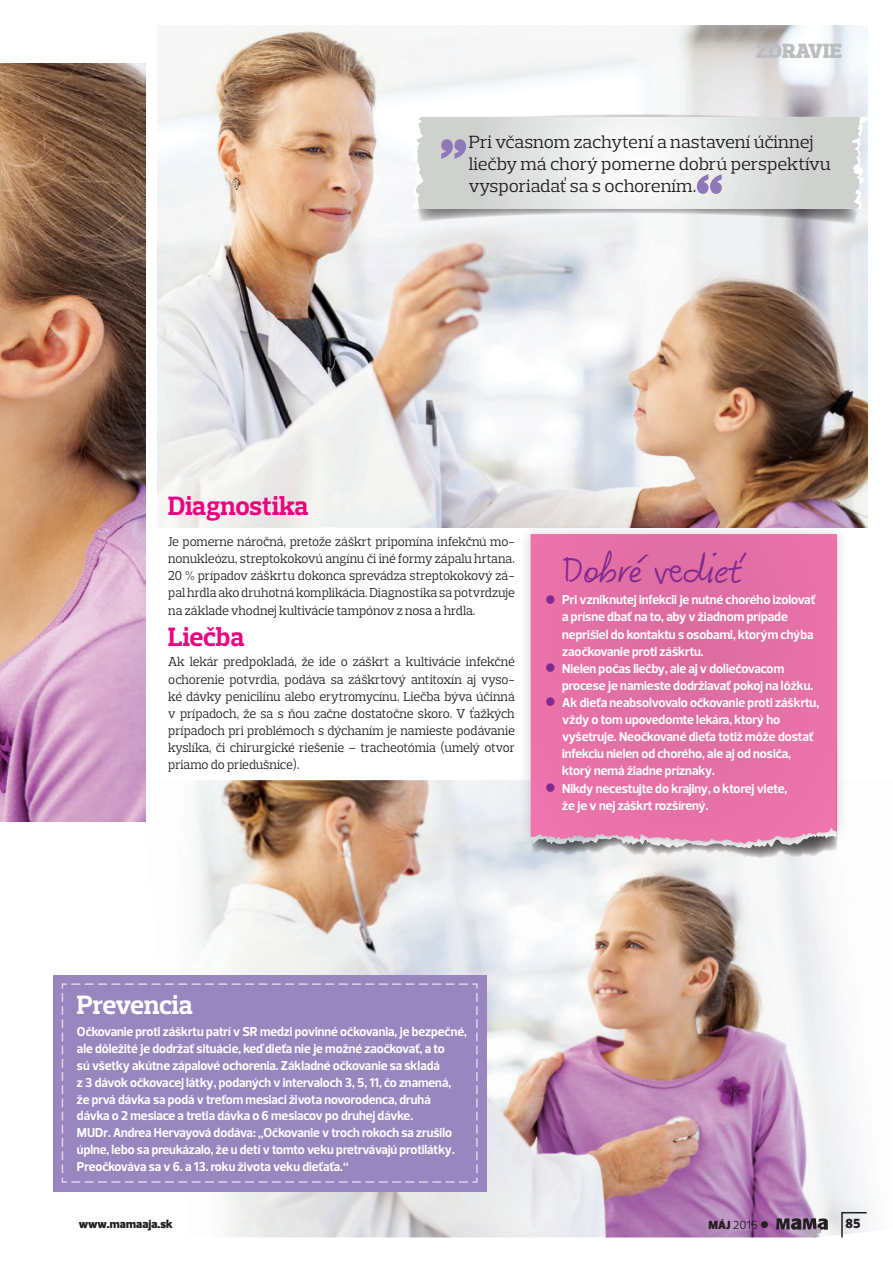
<style>
.page{position:relative;width:893px;height:1263px;background:#fff}
.page>*{position:absolute;margin:0;border:0;box-sizing:border-box;transform-origin:0 0}
.t1{font:41.7px "Manwriting";color:#802990}
.t2{font:700 27px "Prelo Slab";letter-spacing:-.01em;color:#ed0280}
.t3{font:700 27px "Prelo Slab";letter-spacing:-.015em;color:#fff}
.t4{font:900 21px "Prelo Slab";letter-spacing:.015em;color:#bcbdc0}
.t5{font:18px/21.8px "Prelo Slab";color:#231f20}
.t6{font:900 13.5px "Prelo";color:#231f20;scale:.95 1}
.t7{font:13.2px/17.1px "Prelo Slab";letter-spacing:-.01em;color:#231f20;text-align:justify}
.t8{font:700 13.2px/16.8px "Prelo";color:#fff;scale:.96 1}
.t9{font:700 13.2px/17.1px "Prelo";color:#fff}
.t10{font:900 12px "Prelo";letter-spacing:.01em;color:#231f20}
.t11{font:12px "Prelo";color:#231f20}
.s1{color:#802990}
.s2{font-weight:900}
</style>
<div class="page">
<img style="left:139px;top:780px;width:728px;height:457px">
<img style="left:157px;top:26px;width:710px;height:502px">
<img style="left:0;top:64px;width:145px;height:757px">
<img style="left:410px;top:135px;width:2px;height:6px">
<img style="left:415px;top:113px;width:450px;height:112px">
<img style="left:410px;top:141px;width:2px;height:21px">
<svg style="left:412px;top:117px;width:455px;height:92px"></svg>
<div style="left:519px;top:523px;width:330px;height:332px;background:#231f20;opacity:.2"></div>
<img style="left:569px;top:851px;width:178px;height:7px">
<svg style="left:531px;top:534px;width:303px;height:313px;background:#e372a5"></svg>
<div style="left:53px;top:975px;width:433px;height:216px;background:#9886be"></div>
<svg style="left:61px;top:983px;width:417px;height:200px"></svg>
<svg style="left:776px;top:1218px;width:52px;height:20px"></svg>
<svg style="left:840px;top:1211px;width:28px;height:27px"></svg>
<h3 class="t4" style="left:756px;top:38px;width:87px">ZDRAVIE</h3>
<h3 class="t5" style="left:469px;top:131px;width:364px">Pri včasnom zachytení a nastavení účinnej liečby má chorý pomerne dobrú perspektívu vysporiadať sa s ochorením.</h3>
<h2 class="t2" style="left:168px;top:490px;width:142px">Diagnostika</h2>
<p class="t7" style="left:168px;top:533px;width:348px">Je pomerne náročná, pretože záškrt pripomína infekčnú mo&shy;nonukleózu, streptokokovú angínu či iné formy zápalu hrtana.<br>20 % prípadov záškrtu dokonca sprevádza streptokokový zá&shy;pal hrdla ako druhotná komplikácia. Diagnostika sa potvrdzuje na základe vhodnej kultivácie tampónov z nosa a hrdla.</p>
<h2 class="t2" style="left:168px;top:621px;width:78px">Liečba</h2>
<p class="t7" style="left:168px;top:653px;width:348px">Ak lekár predpokladá, že ide o záškrt a kultivácie infekčné ochorenie potvrdia, podáva sa záškrtový antitoxín aj vyso&shy;ké dávky penicilínu alebo erytromycínu. Liečba býva účinná v prípadoch, že sa s ňou začne dostatočne skoro. V ťažkých prípadoch pri problémoch s dýchaním je namieste podávanie kyslíka, či chirurgické riešenie – tracheotómia (umelý otvor priamo do priedušnice).</p>
<h1 class="t1" style="left:562px;top:540px;width:182px">Dobré vedieť</h1>
<p class="t9" style="left:562px;top:591px;width:255px;text-indent:-17px"><span class="s1">●</span> Pri vzniknutej infekcii je nutné chorého izolovať a prísne dbať na to, aby v žiadnom prípade neprišiel do kontaktu s osobami, ktorým chýba zaočkovanie proti záškrtu.</p>
<p class="t9" style="left:562px;top:660px;width:253px;text-indent:-17px"><span class="s1">●</span> Nielen počas liečby, ale aj v doliečovacom procese je namieste dodržiavať pokoj na lôžku.</p>
<p class="t9" style="left:562px;top:694px;width:258px;text-indent:-17px"><span class="s1">●</span> Ak dieťa neabsolvovalo očkovanie proti záškrtu, vždy o tom upovedomte lekára, ktorý ho vyšetruje. Neočkované dieťa totiž môže dostať infekciu nielen od chorého, ale aj od nosiča, ktorý nemá žiadne príznaky.</p>
<p class="t9" style="left:562px;top:780px;width:227px;text-indent:-17px"><span class="s1">●</span> Nikdy necestujte do krajiny, o ktorej viete, že je v nej záškrt rozšírený.</p>
<h2 class="t3" style="left:77px;top:989px;width:117px">Prevencia</h2>
<p class="t8" style="left:77px;top:1023px;width:408px">Očkovanie proti záškrtu patrí v SR medzi povinné očkovania, je bezpečné, ale dôležité je dodržať situácie, keď dieťa nie je možné zaočkovať, a to<br>sú všetky akútne zápalové ochorenia. Základné očkovanie sa skladá<br>z 3 dávok očkovacej látky, podaných v intervaloch 3, 5, 11, čo znamená, že prvá dávka sa podá v treťom mesiaci života novorodenca, druhá<br>dávka o 2 mesiace a tretia dávka o 6 mesiacov po druhej dávke.<br>MUDr. Andrea Hervayová dodáva: „Očkovanie v troch rokoch sa zrušilo úplne, lebo sa preukázalo, že u detí v tomto veku pretrvávajú protilátky.<br>Preočkováva sa v 6. a 13. roku života veku dieťaťa.“</p>
<p class="t10" style="left:79px;top:1217px;width:96px">www.mamaaja.sk</p>
<p class="t11" style="left:709px;top:1217px;width:62px"><span class="s2">MÁJ</span> 2015 ●</p>
<p class="t6" style="left:845px;top:1215px;width:17px">85</p>
</div>
